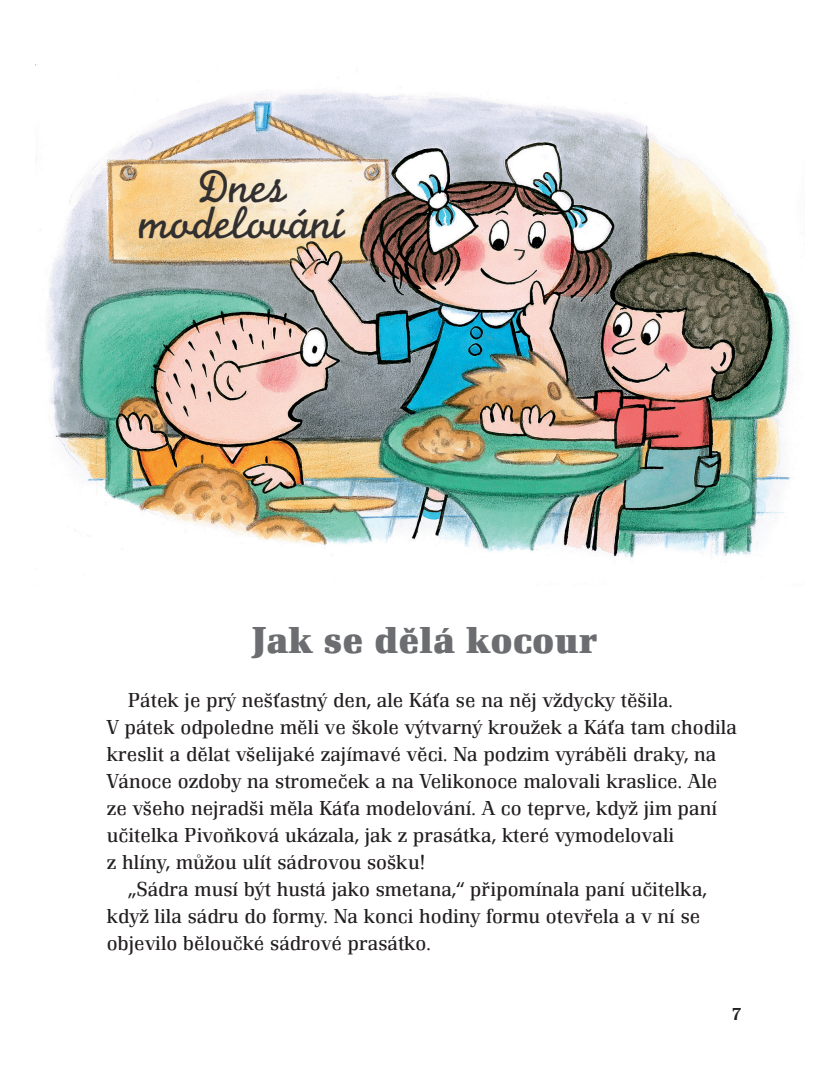
<style>
.page{position:relative;width:830px;height:1086px;background:#fff}
.page>*{position:absolute;margin:0;border:0;box-sizing:border-box;transform-origin:0 0}
.t1{font:48px/36px "Monoline Script MTCE";letter-spacing:-.01em;color:#312f30;text-align:center}
.t2{font:700 39px "Renault TCE";color:#6c6d70}
.t3{font:300 21px/27px "Renault TCE";color:#231f20}
.t4{font:500 18px "Renault TCE";color:#231f20}
</style>
<div class="page">
<img style="left:35px;top:64px;width:759px;height:494px">
<h1 class="t1" style="left:139px;top:173px;width:207px">Dnes modelování</h1>
<h2 class="t2" style="left:252px;top:626px;width:346px">Jak se dělá kocour</h2>
<p class="t3" style="left:107px;top:688px;width:631px;text-indent:21px">Pátek je prý nešťastný den, ale Káťa se na něj vždycky těšila.<br>V pátek odpoledne měli ve škole výtvarný kroužek a Káťa tam chodila kreslit a dělat všelijaké zajímavé věci. Na podzim vyráběli draky, na Vánoce ozdoby na stromeček a na Velikonoce malovali kraslice. Ale ze všeho nejradši měla Káťa modelování. A co teprve, když jim paní učitelka Pivoňková ukázala, jak z prasátka, které vymodelovali<br>z hlíny, můžou ulít sádrovou sošku!</p>
<p class="t3" style="left:107px;top:877px;width:601px;text-indent:21px">„Sádra musí být hustá jako smetana,“ připomínala paní učitelka, když lila sádru do formy. Na konci hodiny formu otevřela a v ní se objevilo běloučké sádrové prasátko.</p>
<p class="t4" style="left:731px;top:1007px;width:12px">7</p>
</div>
